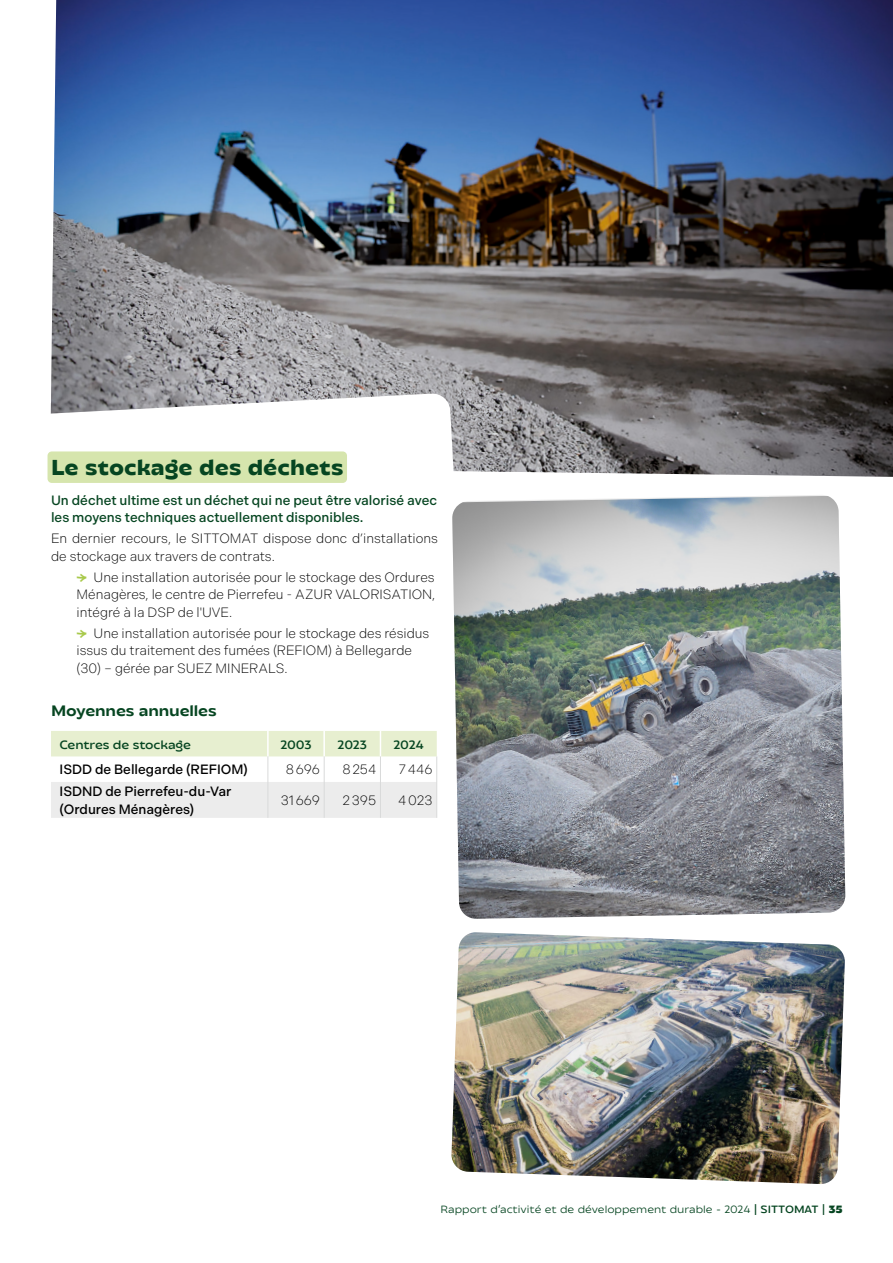
<style>
.page{position:relative;width:893px;height:1263px;background:#fff}
.page>*{position:absolute;margin:0;border:0;box-sizing:border-box;transform-origin:0 0}
.t1{font:800 21px "Transforma Sans";color:#064521}
.t2{font:700 15px "Transforma Sans";letter-spacing:-.01em;color:#064521}
.t3{font:300 13.5px/17.2px "Indivisible";color:#000}
.t4{font:500 13.5px/17.2px "Indivisible";color:#064521}
.t5{font:500 13.5px/17.2px "Indivisible";color:#000}
.t6{font:600 12px "Transforma Sans";letter-spacing:-.01em;color:#064521}
.t7{font:10.5px "Transforma Sans Variable";color:#064521}
.s1{font-family:"Transforma Script";font-weight:600;color:#a8c94b}
.s2{font-family:"Transforma Sans";font-weight:600}
.s3{font-family:"Transforma Sans";font-weight:900}
</style>
<div class="page">
<img style="left:51px;top:0;width:842px;height:477px">
<svg style="left:47px;top:393px;width:413px;height:90px"></svg>
<div style="left:48px;top:451px;width:299px;height:32px;background:#d6e5ad;border-radius:4px"></div>
<svg style="left:51px;top:731px;width:386px;height:87px"></svg>
<hr style="left:268px;top:782px;width:1px;height:36px;background:#d9dada">
<hr style="left:324px;top:782px;width:1px;height:36px;background:#d9dada">
<hr style="left:380px;top:782px;width:1px;height:36px;background:#d9dada">
<hr style="left:436px;top:782px;width:1px;height:36px;background:#d9dada">
<img style="left:452px;top:496px;width:393px;height:423px">
<img style="left:451px;top:932px;width:394px;height:252px">
<h1 class="t1" style="left:51px;top:454px;width:294px">Le stockage des déchets</h1>
<p class="t4" style="left:51px;top:491px;width:388px">Un déchet ultime est un déchet qui ne peut être valorisé avec les moyens techniques actuellement disponibles.</p>
<p class="t3" style="left:51px;top:530px;width:388px">En dernier recours, le SITTOMAT dispose donc d’installations de stockage aux travers de contrats.</p>
<p class="t3" style="left:77px;top:569px;width:360px;text-align:justify"><span class="s1">→</span> Une installation autorisée pour le stockage des Ordures Ménagères, le centre de Pierrefeu - AZUR VALORISATION, intégré à la DSP de l'UVE.</p>
<p class="t3" style="left:77px;top:625px;width:354px"><span class="s1">→</span> Une installation autorisée pour le stockage des résidus issus du traitement des fumées (REFIOM) à Bellegarde (30) – gérée par SUEZ MINERALS.</p>
<p class="t2" style="left:51px;top:702px;width:167px">Moyennes annuelles</p>
<p class="t6" style="left:60px;top:737px;width:133px">Centres de stockage</p>
<p class="t6" style="left:280px;top:737px;width:33px">2003</p>
<p class="t6" style="left:338px;top:737px;width:31px">2023</p>
<p class="t6" style="left:393px;top:737px;width:32px">2024</p>
<p class="t5" style="left:60px;top:761px;width:190px">ISDD de Bellegarde (REFIOM)</p>
<p class="t3" style="left:286px;top:761px;width:36px">8696</p>
<p class="t3" style="left:342px;top:761px;width:35px">8254</p>
<p class="t3" style="left:399px;top:761px;width:35px">7446</p>
<p class="t5" style="left:60px;top:783px;width:174px">ISDND de Pierrefeu-du-Var (Ordures Ménagères)</p>
<p class="t3" style="left:281px;top:792px;width:41px">31669</p>
<p class="t3" style="left:343px;top:792px;width:35px">2395</p>
<p class="t3" style="left:398px;top:792px;width:36px">4023</p>
<p class="t7" style="left:441px;top:1203px;width:403px">Rapport d’activité et de développement durable - 2024 <span class="s2">| SITTOMAT |</span> <span class="s3">35</span></p>
</div>
